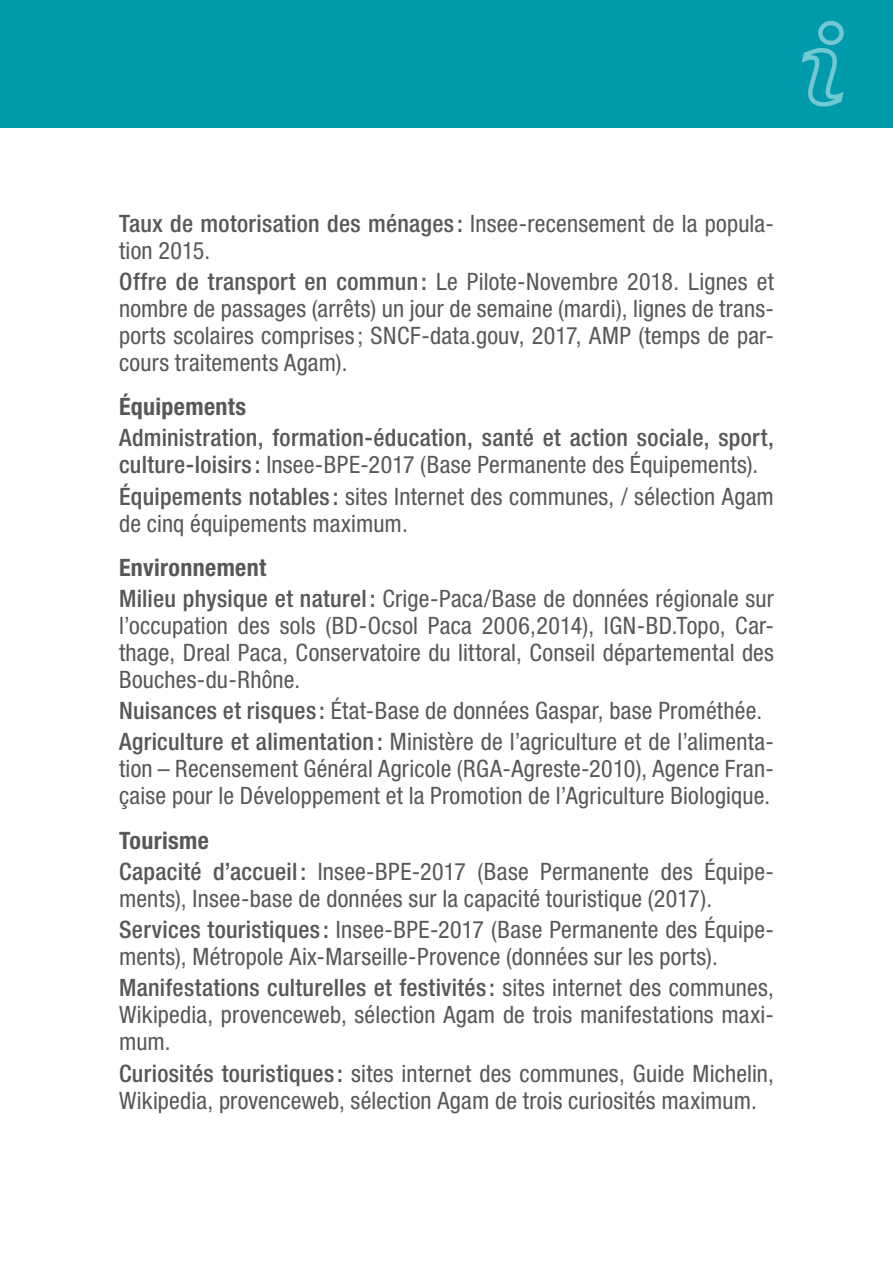
<style>
.page{position:relative;width:893px;height:1263px;background:#fff}
.page>*{position:absolute;margin:0;border:0;box-sizing:border-box;transform-origin:0 0}
.Sources_texte{font:condensed 24px/27px "Helvetica Neue LT Std";letter-spacing:.01em;color:#57585a}
.Sources_texte-2{font:500 condensed 24px/27px "Helvetica Neue LT Std";letter-spacing:.015em;color:#57585a}
.sources_parties_si_e{font:700 condensed 24px "Helvetica Neue LT Std";letter-spacing:.015em;color:#57585a}
.s1{font-weight:500}
.s2{font-weight:400}
</style>
<div class="page">
<div style="left:0;top:0;width:893px;height:128px;background:#009aad"></div>
<svg style="left:801px;top:20px;width:43px;height:87px"></svg>
<p class="Sources_texte" style="left:119px;top:210px;width:656px"><span class="s1">Taux de motorisation des ménages :</span> Insee-recensement de la popula&shy;tion 2015.</p>
<p class="Sources_texte" style="left:119px;top:268px;width:656px;text-align:justify"><span class="s1">Offre de transport en commun :</span> Le Pilote-Novembre 2018. Lignes et nombre de passages (arrêts) un jour de semaine (mardi), lignes de trans&shy;ports scolaires comprises ; SNCF-data.gouv, 2017, AMP (temps de par&shy;cours traitements Agam).</p>
<p class="sources_parties_si_e" style="left:119px;top:392px;width:129px">Équipements</p>
<p class="Sources_texte-2" style="left:119px;top:424px;width:656px">Administration, formation-éducation, santé et action sociale, sport, culture-loisirs : <span class="s2">Insee-BPE-2017 (Base Permanente des Équipements).</span></p>
<p class="Sources_texte" style="left:119px;top:482px;width:656px"><span class="s1">Équipements notables :</span> sites Internet des communes, / sélection Agam de cinq équipements maximum.</p>
<p class="sources_parties_si_e" style="left:119px;top:553px;width:149px">Environnement</p>
<p class="Sources_texte" style="left:119px;top:585px;width:656px;text-align:justify"><span class="s1">Milieu physique et naturel :</span> Crige-Paca/Base de données régionale sur l’occupation des sols (BD-Ocsol Paca 2006,2014), IGN-BD.Topo, Car&shy;thage, Dreal Paca, Conservatoire du littoral, Conseil départemental des Bouches-du-Rhône.</p>
<p class="Sources_texte" style="left:119px;top:697px;width:644px"><span class="s1">Nuisances et risques :</span> État-Base de données Gaspar, base Prométhée.</p>
<p class="Sources_texte" style="left:119px;top:728px;width:656px;text-align:justify"><span class="s1">Agriculture et alimentation :</span> Ministère de l’agriculture et de l’alimenta&shy;tion – Recensement Général Agricole (RGA-Agreste-2010), Agence Fran&shy;çaise pour le Développement et la Promotion de l’Agriculture Biologique.</p>
<p class="sources_parties_si_e" style="left:119px;top:825px;width:91px">Tourisme</p>
<p class="Sources_texte" style="left:119px;top:858px;width:656px"><span class="s1">Capacité d’accueil :</span> Insee-BPE-2017 (Base Permanente des Équipe&shy;ments), Insee-base de données sur la capacité touristique (2017).</p>
<p class="Sources_texte" style="left:119px;top:916px;width:656px"><span class="s1">Services touristiques :</span> Insee-BPE-2017 (Base Permanente des Équipe&shy;ments), Métropole Aix-Marseille-Provence (données sur les ports).</p>
<p class="Sources_texte" style="left:119px;top:974px;width:656px;text-align:justify"><span class="s1">Manifestations culturelles et festivités :</span> sites internet des communes, Wikipedia, provenceweb, sélection Agam de trois manifestations maxi&shy;mum.</p>
<p class="Sources_texte" style="left:119px;top:1059px;width:656px"><span class="s1">Curiosités touristiques :</span> sites internet des communes, Guide Michelin,<br>Wikipedia, provenceweb, sélection Agam de trois curiosités maximum.</p>
</div>
